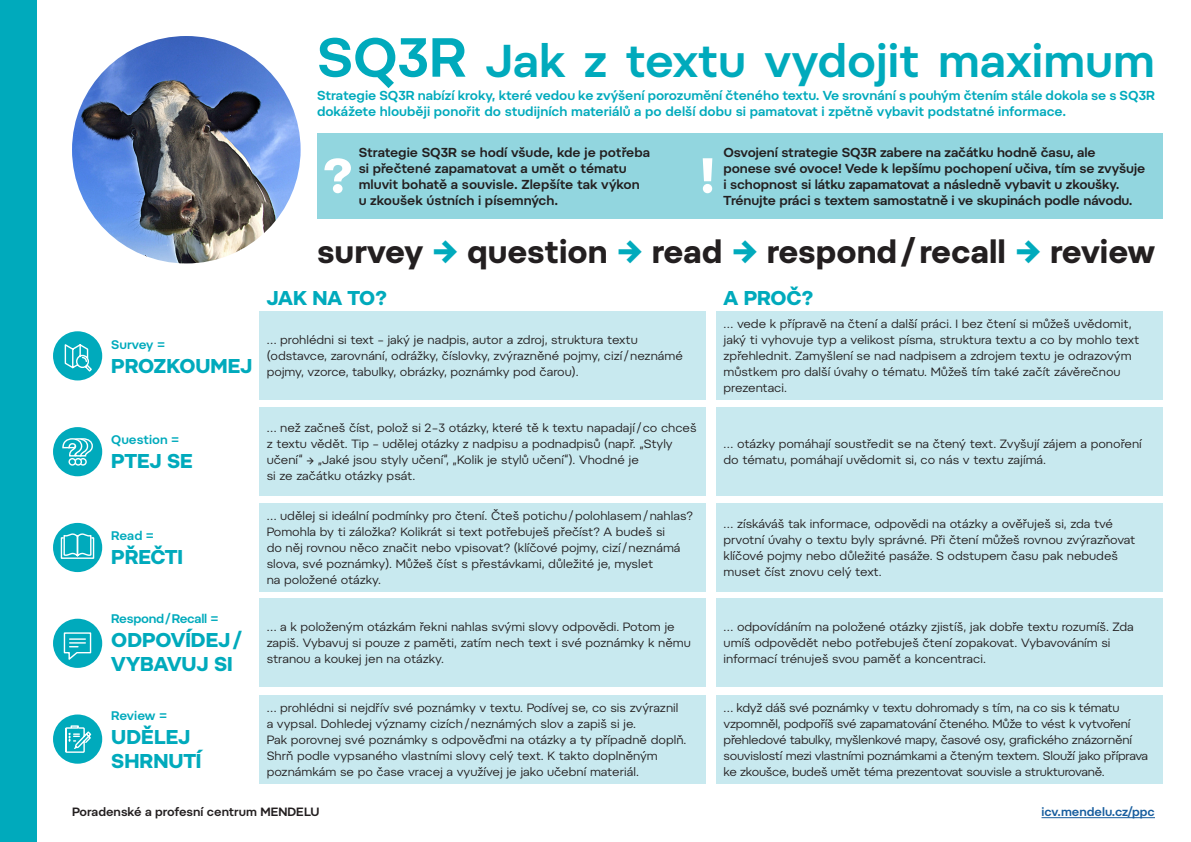
<style>
.page{position:relative;width:1191px;height:842px;background:#fff}
.page>*{position:absolute;margin:0;border:0;box-sizing:border-box;transform-origin:0 0}
.heading_1{font:600 46px "Pepi";color:#00aabc}
.t1{font:700 32px "Pepi";color:#231f20}
.nadpisky_modrá_menší{font:700 20px/24px "Pepi";color:#00aabc}
.nadpisky_černá{font:700 20px "Pepi";letter-spacing:-.005em;color:#00aabc}
.t2{font:600 13px/16px "Pepi";letter-spacing:-.01em;color:#231f20}
.t3{font:600 13px/16px "Pepi";color:#00aabc}
.nadpisky_modrá_menší-2{font:600 12.5px "Pepi";letter-spacing:-.02em;color:#00aabc}
.nadpisky_modrá_menší-3{font:600 12.5px "Pepi";color:#00aabc}
.odstavec_popis_zleva{font:12px/16px "Pepi";letter-spacing:-.01em;color:#231f20}
.t4{font:600 12px "Pepi";color:#231f20}
.t5{font:600 12px "Pepi";color:#175d9e}
.s1{font-size:55px}
.s2{color:#00aabc}
</style>
<div class="page">
<div style="left:716px;top:311px;width:447px;height:89px;background:#c8e9ef"></div>
<div style="left:716px;top:407px;width:447px;height:89px;background:#c8e9ef"></div>
<div style="left:716px;top:503px;width:447px;height:88px;background:#c8e9ef"></div>
<div style="left:716px;top:598px;width:447px;height:89px;background:#c8e9ef"></div>
<div style="left:716px;top:695px;width:447px;height:88px;background:#c8e9ef"></div>
<div style="left:259px;top:311px;width:447px;height:89px;background:#c8e9ef"></div>
<div style="left:259px;top:407px;width:447px;height:89px;background:#c8e9ef"></div>
<div style="left:259px;top:503px;width:447px;height:88px;background:#c8e9ef"></div>
<div style="left:259px;top:598px;width:447px;height:89px;background:#c8e9ef"></div>
<div style="left:259px;top:695px;width:447px;height:88px;background:#c8e9ef"></div>
<div style="left:317px;top:133px;width:845px;height:85px;background:#92d6df"></div>
<div style="left:0;top:0;width:36px;height:842px;background:#00aabc"></div>
<img style="left:72px;top:36px;width:229px;height:227px">
<svg style="left:324px;top:158px;width:27px;height:23px"></svg>
<div style="left:333px;top:184px;width:9px;height:9px;background:#fff;border-radius:50%"></div>
<div style="left:53px;top:427px;width:49px;height:49px;background:#00aabc;border-radius:50%"></div>
<div style="left:79px;top:458px;width:8px;height:8px;border:1px solid #fff;border-radius:50%"></div>
<div style="left:74px;top:458px;width:8px;height:8px;border:1px solid #fff;border-radius:50%"></div>
<svg style="left:62px;top:438px;width:31px;height:27px"></svg>
<div style="left:68px;top:458px;width:8px;height:8px;border:1px solid #fff;border-radius:50%"></div>
<div style="left:703px;top:184px;width:9px;height:9px;background:#fff;border-radius:50%"></div>
<svg style="left:702px;top:158px;width:10px;height:23px"></svg>
<div style="left:53px;top:714px;width:49px;height:50px;background:#00aabc;border-radius:50%"></div>
<svg style="left:65px;top:725px;width:27px;height:28px"></svg>
<div style="left:53px;top:619px;width:49px;height:49px;background:#00aabc;border-radius:50%"></div>
<svg style="left:63px;top:632px;width:29px;height:28px"></svg>
<div style="left:53px;top:523px;width:49px;height:49px;background:#00aabc;border-radius:50%"></div>
<svg style="left:60px;top:533px;width:35px;height:26px"></svg>
<hr style="left:1041px;top:817px;width:114px;height:1px;background:#175d9e">
<div style="left:53px;top:331px;width:49px;height:49px;background:#00aabc;border-radius:50%"></div>
<svg style="left:64px;top:344px;width:28px;height:28px"></svg>
<p class="heading_1" style="left:317px;top:33px;width:839px"><span class="s1">SQ3R</span> Jak z textu vydojit maximum</p>
<p class="t3" style="left:317px;top:87px;width:839px">Strategie SQ3R nabízí kroky, které vedou ke zvýšení porozumění čteného textu. Ve srovnání s pouhým čtením stále dokola se s SQ3R dokážete hlouběji ponořit do studijních materiálů a po delší dobu si pamatovat i zpětně vybavit podstatné informace.</p>
<p class="t2" style="left:359px;top:144px;width:293px">Strategie SQ3R se hodí všude, kde je potřeba si přečtené zapamatovat a umět o tématu mluvit bohatě a souvisle. Zlepšíte tak výkon u zkoušek ústních i písemných.</p>
<p class="t2" style="left:723px;top:144px;width:423px">Osvojení strategie SQ3R zabere na začátku hodně času, ale ponese své ovoce! Vede k lepšímu pochopení učiva, tím se zvyšuje i schopnost si látku zapamatovat a následně vybavit u zkoušky.<br>Trénujte práci s textem samostatně i ve skupinách podle návodu.</p>
<p class="t1" style="left:317px;top:233px;width:839px">survey <span class="s2">→</span> question <span class="s2">→</span> read <span class="s2">→</span> respond / recall <span class="s2">→</span> review</p>
<p class="nadpisky_modrá_menší-2" style="left:111px;top:336px;width:55px">Survey =</p>
<p class="nadpisky_modrá_menší" style="left:111px;top:353px;width:143px">PROZKOUMEJ</p>
<p class="nadpisky_černá" style="left:267px;top:286px;width:121px">JAK NA TO?</p>
<p class="odstavec_popis_zleva" style="left:267px;top:332px;width:418px">… prohlédni si text – jaký je nadpis, autor a zdroj, struktura textu (odstavce, zarovnání, odrážky, číslovky, zvýrazněné pojmy, cizí / neznámé pojmy, vzorce, tabulky, obrázky, poznámky pod čarou).</p>
<p class="nadpisky_modrá_menší-3" style="left:111px;top:432px;width:70px">Question =</p>
<p class="nadpisky_modrá_menší" style="left:111px;top:448px;width:83px">PTEJ SE</p>
<p class="nadpisky_modrá_menší-2" style="left:111px;top:528px;width:44px">Read =</p>
<p class="nadpisky_modrá_menší" style="left:111px;top:544px;width:73px">PŘEČTI</p>
<p class="nadpisky_modrá_menší-2" style="left:111px;top:611px;width:109px">Respond/Recall =</p>
<p class="nadpisky_modrá_menší" style="left:111px;top:628px;width:131px">ODPOVÍDEJ /<br>VYBAVUJ SI</p>
<p class="nadpisky_modrá_menší-2" style="left:111px;top:708px;width:57px">Review =</p>
<p class="nadpisky_modrá_menší" style="left:111px;top:724px;width:92px">UDĚLEJ<br>SHRNUTÍ</p>
<p class="odstavec_popis_zleva" style="left:267px;top:419px;width:431px">… než začneš číst, polož si 2–3 otázky, které tě k textu napadají / co chceš z textu vědět. Tip – udělej otázky z nadpisu a podnadpisů (např. „Styly učení“ → „Jaké jsou styly učení“, „Kolik je stylů učení“). Vhodné je<br>si ze začátku otázky psát.</p>
<p class="odstavec_popis_zleva" style="left:267px;top:507px;width:428px">… udělej si ideální podmínky pro čtení. Čteš potichu / polohlasem / nahlas?<br>Pomohla by ti záložka? Kolikrát si text potřebuješ přečíst? A budeš si<br>do něj rovnou něco značit nebo vpisovat? (klíčové pojmy, cizí / neznámá slova, své poznámky). Můžeš číst s přestávkami, důležité je, myslet<br>na položené otázky.</p>
<p class="odstavec_popis_zleva" style="left:267px;top:619px;width:426px">… a k položeným otázkám řekni nahlas svými slovy odpovědi. Potom je zapiš. Vybavuj si pouze z paměti, zatím nech text i své poznámky k němu stranou a koukej jen na otázky.</p>
<p class="odstavec_popis_zleva" style="left:267px;top:699px;width:421px">… prohlédni si nejdřív své poznámky v textu. Podívej se, co sis zvýraznil a vypsal. Dohledej významy cizích / neznámých slov a zapiš si je.<br>Pak porovnej své poznámky s odpověďmi na otázky a ty případně doplň.<br>Shrň podle vypsaného vlastními slovy celý text. K takto doplněným poznámkám se po čase vracej a využívej je jako učební materiál.</p>
<p class="nadpisky_černá" style="left:723px;top:286px;width:91px">A PROČ?</p>
<p class="odstavec_popis_zleva" style="left:723px;top:316px;width:417px">… vede k přípravě na čtení a další práci. I bez čtení si můžeš uvědomit, jaký ti vyhovuje typ a velikost písma, struktura textu a co by mohlo text zpřehlednit. Zamyšlení se nad nadpisem a zdrojem textu je odrazovým můstkem pro další úvahy o tématu. Můžeš tím také začít závěrečnou prezentaci.</p>
<p class="odstavec_popis_zleva" style="left:723px;top:435px;width:420px">… otázky pomáhají soustředit se na čtený text. Zvyšují zájem a ponoření do tématu, pomáhají uvědomit si, co nás v textu zajímá.</p>
<p class="odstavec_popis_zleva" style="left:723px;top:515px;width:413px">… získáváš tak informace, odpovědi na otázky a ověřuješ si, zda tvé prvotní úvahy o textu byly správné. Při čtení můžeš rovnou zvýrazňovat klíčové pojmy nebo důležité pasáže. S odstupem času pak nebudeš muset číst znovu celý text.</p>
<p class="odstavec_popis_zleva" style="left:723px;top:619px;width:412px">… odpovídáním na položené otázky zjistíš, jak dobře textu rozumíš. Zda umíš odpovědět nebo potřebuješ čtení zopakovat. Vybavováním si informací trénuješ svou paměť a koncentraci.</p>
<p class="odstavec_popis_zleva" style="left:723px;top:699px;width:426px">… když dáš své poznámky v textu dohromady s tím, na co sis k tématu vzpomněl, podpoříš své zapamatování čteného. Může to vést k vytvoření přehledové tabulky, myšlenkové mapy, časové osy, grafického znázornění souvislostí mezi vlastními poznámkami a čteným textem. Slouží jako příprava ke zkoušce, budeš umět téma prezentovat souvisle a strukturovaně.</p>
<p class="t4" style="left:72px;top:805px;width:249px">Poradenské a profesní centrum MENDELU</p>
<p class="t5" style="left:1041px;top:805px;width:115px">icv.mendelu.cz/ppc</p>
</div>
